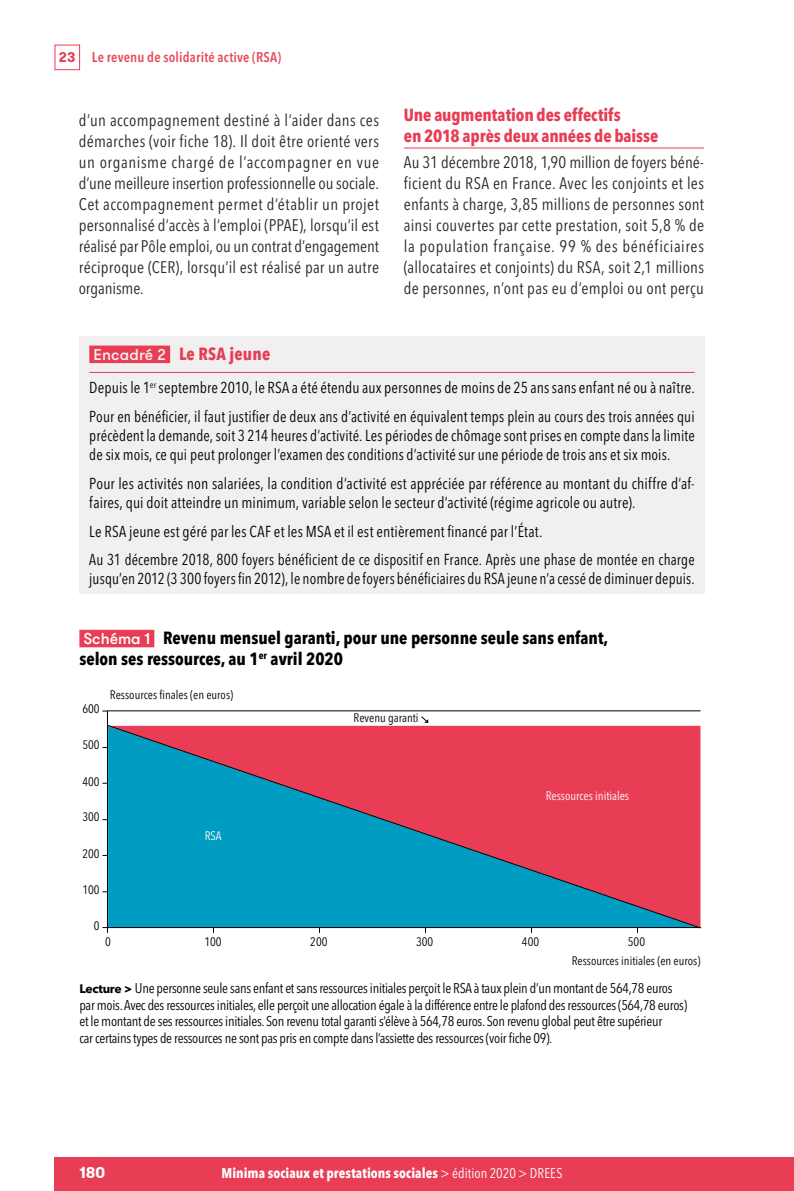
<style>
.page{position:relative;width:794px;height:1191px;background:#fff}
.page>*{position:absolute;margin:0;border:0;box-sizing:border-box;transform-origin:0 0}
.HT_titre{font:700 condensed 17.5px/21px "Avenir Next LT Pro";color:#000}
.Titre_2__Inter{font:700 condensed 17.5px/21px "Avenir Next LT Pro";letter-spacing:-.005em;color:#e83d54}
.ENC_titre{font:700 condensed 17.5px "Avenir Next LT Pro";letter-spacing:.01em;color:#e83d54}
.Texte{font:condensed 16.62px/21px "Avenir Next LT Pro";letter-spacing:.015em;color:#272726}
.ENC_texte{font:condensed 15.75px/18.9px "Avenir Next LT Pro";letter-spacing:.01em;color:#000}
.ENC_texte-2{font:condensed 15.75px/18.9px "Avenir Next LT Pro";letter-spacing:.01em;color:#000;text-align:justify;scale:.96 1}
.ENC_texte-3{font:condensed 15.75px/18.9px "Avenir Next LT Pro";letter-spacing:.01em;color:#000;scale:.95 1}
.t1{font:700 15.75px "GT Walsheim";color:#fff}
.HT_notes_champ_lectu{font:condensed 14px/16.8px "Avenir Next LT Pro";letter-spacing:-.02em;color:#000}
.t2{font:700 condensed 14px "Avenir Next LT Pro";letter-spacing:.005em;color:#fff}
.t3{font:600 condensed 14px "Avenir Next LT Pro";letter-spacing:.015em;color:#e94a5b}
.t4{font:condensed 12.25px/19.6px "Avenir Next LT Pro";color:#000;text-align:center}
.t5{font:condensed 12.25px "Avenir Next LT Pro";color:#fff}
.s1{font-family:"GT Walsheim Pro Trial";font-weight:700;font-stretch:normal;color:#e83d54}
.s2{font-family:"GT Walsheim";font-weight:500;font-stretch:normal;font-size:15.75px;color:#f0f0f0}
.s3{font-family:"GT Walsheim";font-weight:500;font-stretch:normal;font-size:15.75px;color:#fff}
.s4{font-weight:700;font-stretch:normal;font-size:12.25px}
.s5{font-weight:400}
</style>
<div class="page">
<div style="left:55px;top:45px;width:25px;height:25px;border:1px solid #e83d54"></div>
<div style="left:55px;top:1157px;width:739px;height:34px;background:#e83d54"></div>
<hr style="left:404px;top:148px;width:300px;height:1px;background:#e83d54">
<div style="left:79px;top:336px;width:625px;height:258px;background:#f0f0f0"></div>
<hr style="left:89px;top:372px;width:605px;height:1px;background:#e83d54">
<div style="left:89px;top:345px;width:81px;height:18px;background:#e83d54"></div>
<div style="left:79px;top:630px;width:75px;height:17px;background:#e83d54"></div>
<hr style="left:107px;top:711px;width:1px;height:216px;background:#000">
<hr style="left:107px;top:710px;width:593px;height:1px;background:#000">
<svg style="left:421px;top:716px;width:7px;height:7px"></svg>
<svg style="left:106px;top:725px;width:595px;height:204px;background:#756d8a"></svg>
<p class="t3" style="left:59px;top:49px;width:224px"><span class="s1">23</span> Le revenu de solidarité active (RSA)</p>
<p class="Texte" style="left:79px;top:110px;width:302px">d’un accompagnement destiné à l’aider dans ces démarches (voir fiche 18). Il doit être orienté vers un organisme chargé de l’accompagner en vue d’une meilleure insertion professionnelle ou sociale.<br>Cet accompagnement permet d’établir un projet personnalisé d’accès à l’emploi (PPAE), lorsqu’il est réalisé par Pôle emploi, ou un contrat d’engagement réciproque (CER), lorsqu’il est réalisé par un autre organisme.</p>
<p class="Titre_2__Inter" style="left:404px;top:104px;width:256px">Une augmentation des effectifs<br>en 2018 après deux années de baisse</p>
<p class="Texte" style="left:404px;top:152px;width:302px;text-align:justify">Au 31 décembre 2018, 1,90 million de foyers béné&shy;ficient du RSA en France. Avec les conjoints et les enfants à charge, 3,85 millions de personnes sont ainsi couvertes par cette prestation, soit 5,8 % de la population française. 99 % des bénéficiaires (allocataires et conjoints) du RSA, soit 2,1 millions de personnes, n’ont pas eu d’emploi ou ont perçu</p>
<p class="ENC_titre" style="left:93px;top:343px;width:179px"><span class="s2">Encadré 2</span> Le RSA jeune</p>
<p class="ENC_texte" style="left:89px;top:378px;width:605px">Depuis le 1<sup>er</sup> septembre 2010, le RSA a été étendu aux personnes de moins de 25 ans sans enfant né ou à naître.</p>
<p class="ENC_texte-2" style="left:89px;top:407px;width:632px">Pour en bénéficier, il faut justifier de deux ans d’activité en équivalent temps plein au cours des trois années qui précèdent la demande, soit 3 214 heures d’activité. Les périodes de chômage sont prises en compte dans la limite de six mois, ce qui peut prolonger l’examen des conditions d’activité sur une période de trois ans et six mois.</p>
<p class="ENC_texte" style="left:89px;top:474px;width:607px">Pour les activités non salariées, la condition d’activité est appréciée par référence au montant du chiffre d’af&shy;faires, qui doit atteindre un minimum, variable selon le secteur d’activité (régime agricole ou autre).</p>
<p class="ENC_texte" style="left:89px;top:521px;width:453px">Le RSA jeune est géré par les CAF et les MSA et il est entièrement financé par l’État.</p>
<p class="ENC_texte-3" style="left:89px;top:550px;width:638px">Au 31 décembre 2018, 800 foyers bénéficient de ce dispositif en France. Après une phase de montée en charge jusqu’en 2012 (3 300 foyers fin 2012), le nombre de foyers bénéficiaires du RSA jeune n’a cessé de diminuer depuis.</p>
<p class="HT_titre" style="left:79px;top:627px;width:530px"><span class="s3">Schéma 1</span> Revenu mensuel garanti, pour une personne seule sans enfant, selon ses ressources, au 1<sup>er</sup> avril 2020</p>
<p class="t4" style="left:82px;top:699px;width:19px">600</p>
<p class="t4" style="left:82px;top:735px;width:19px">500</p>
<p class="t4" style="left:82px;top:771px;width:19px">400</p>
<p class="t4" style="left:82px;top:807px;width:19px">300</p>
<p class="t4" style="left:82px;top:843px;width:19px">200</p>
<p class="t4" style="left:82px;top:879px;width:19px">100</p>
<p class="t4" style="left:94px;top:915px;width:7px">0</p>
<p class="t4" style="left:110px;top:685px;width:125px">Ressources finales (en euros)</p>
<p class="t5" style="left:205px;top:828px;width:18px">RSA</p>
<p class="t4" style="left:105px;top:931px;width:7px">0</p>
<p class="t4" style="left:204px;top:931px;width:19px">100</p>
<p class="t4" style="left:353px;top:707px;width:66px">Revenu garanti</p>
<p class="t5" style="left:545px;top:788px;width:85px">Ressources initiales</p>
<p class="t4" style="left:310px;top:931px;width:19px">200</p>
<p class="t4" style="left:416px;top:931px;width:19px">300</p>
<p class="t4" style="left:522px;top:931px;width:19px">400</p>
<p class="t4" style="left:571px;top:931px;width:130px">500<br>Ressources initiales (en euros)</p>
<p class="HT_notes_champ_lectu" style="left:79px;top:979px;width:609px"><span class="s4">Lecture &gt;</span> Une personne seule sans enfant et sans ressources initiales perçoit le RSA à taux plein d’un montant de 564,78 euros par mois. Avec des ressources initiales, elle perçoit une allocation égale à la différence entre le plafond des ressources (564,78 euros) et le montant de ses ressources initiales. Son revenu total garanti s’élève à 564,78 euros. Son revenu global peut être supérieur<br>car certains types de ressources ne sont pas pris en compte dans l’assiette des ressources (voir fiche 09).</p>
<p class="t1" style="left:79px;top:1162px;width:27px">180</p>
<p class="t2" style="left:222px;top:1165px;width:342px">Minima sociaux et prestations sociales <span class="s5">&gt; édition 2020 &gt; DREES</span></p>
</div>
